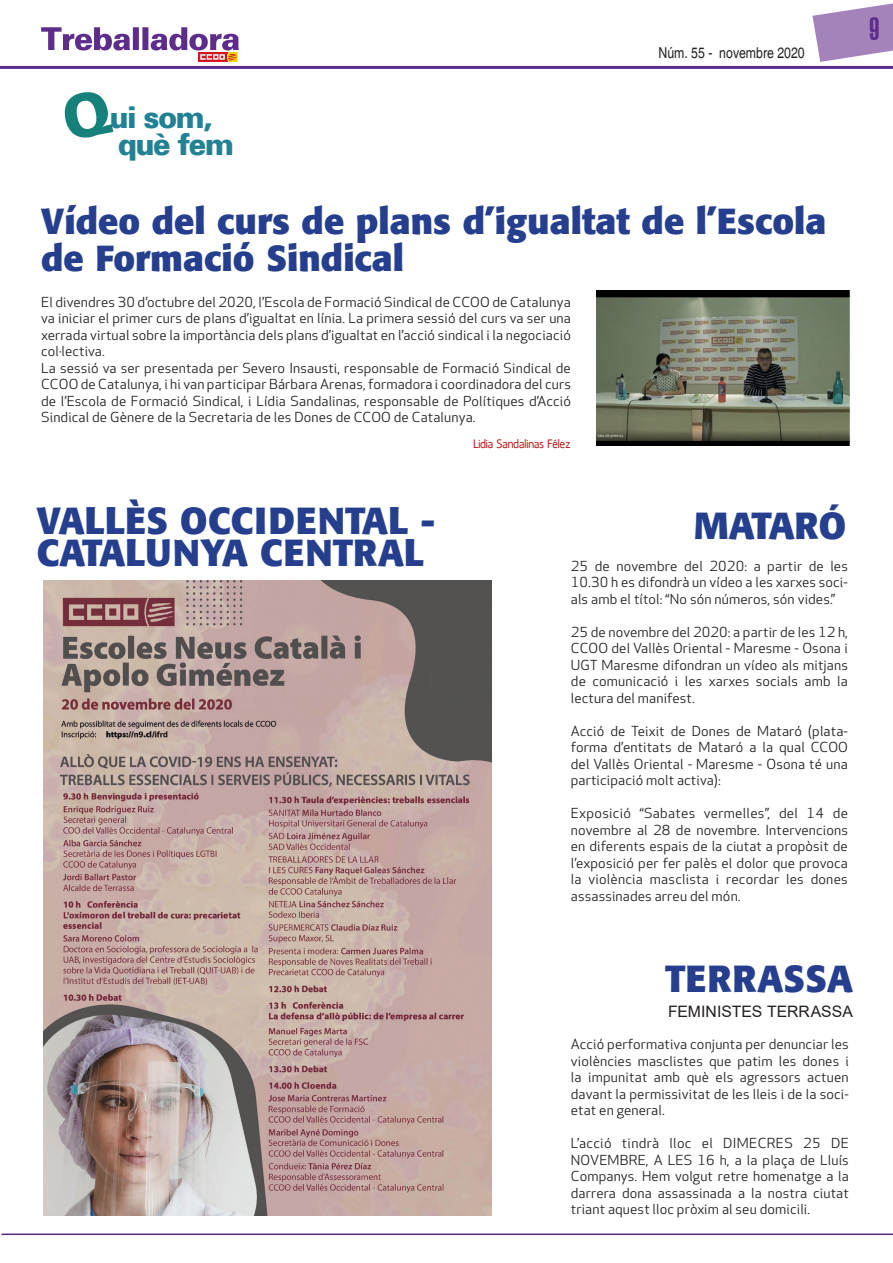
<style>
.page{position:relative;width:893px;height:1263px;background:#fff}
.page>*{position:absolute;margin:0;border:0;box-sizing:border-box;transform-origin:0 0}
.t1{font:700 37.5px "Formata";color:#253f8e}
.t2{font:700 36px/37.5px "Formata";color:#253f8e}
.t3{font:900 extra-condensed 31.5px "Helvetica";color:#5e2c8a}
.t4{font:900 30px "Univers 75";letter-spacing:-.05em;color:#238194;scale:.96 1}
.t5{font:15.75px "Arial";color:#231f20}
.t6{font:condensed 15px "Helvetica";color:#231f20}
.t7{font:13.5px/16.5px "Apex New";letter-spacing:.01em;color:#231f20;text-align:justify;scale:1.06 1}
.t8{font:12.15px "Ligurino";color:#b02420;scale:1.06 1}
</style>
<div class="page">
<svg style="left:812px;top:3px;width:81px;height:59px"></svg>
<hr style="left:0;top:66px;width:893px;height:3px;background:#5e2c8a">
<hr style="left:1px;top:1233px;width:892px;height:2px;background:#552583">
<svg style="left:41px;top:27px;width:198px;height:35px"></svg>
<img style="left:597px;top:290px;width:254px;height:156px">
<img style="left:43px;top:580px;width:449px;height:635px">
<h3 class="t4" style="left:110px;top:99px;width:109px">ui som,</h3>
<h3 class="t4" style="left:118px;top:126px;width:122px">què fem</h3>
<p class="t6" style="left:658px;top:44px;width:148px">Núm. 55 - novembre 2020</p>
<h2 class="t2" style="left:41px;top:202px;width:787px">Vídeo del curs de plans d’igualtat de l’Escola de Formació Sindical</h2>
<p class="t7" style="left:41px;top:293px;width:501px;text-align:left">El divendres 30 d’octubre del 2020, l’Escola de Formació Sindical de CCOO de Catalunya va iniciar el primer curs de plans d’igualtat en línia. La primera sessió del curs va ser una xerrada virtual sobre la importància dels plans d’igualtat en l’acció sindical i la negociació col·lectiva.<br>La sessió va ser presentada per Severo Insausti, responsable de Formació Sindical de CCOO de Catalunya, i hi van participar Bárbara Arenas, formadora i coordinadora del curs de l’Escola de Formació Sindical, i Lídia Sandalinas, responsable de Polítiques d’Acció Sindical de Gènere de la Secretaria de les Dones de CCOO de Catalunya.</p>
<p class="t8" style="left:473px;top:437px;width:94px">Lidia Sandalinas Félez</p>
<h1 class="t1" style="left:37px;top:498px;width:400px">VALLÈS OCCIDENTAL -</h1>
<h1 class="t1" style="left:694px;top:503px;width:154px">MATARÓ</h1>
<h1 class="t1" style="left:37px;top:529px;width:389px">CATALUNYA CENTRAL</h1>
<p class="t7" style="left:571px;top:557px;width:263px">25 de novembre del 2020: a partir de les 10.30 h es difondrà un vídeo a les xarxes soci&shy;als amb el títol: “No són números, són vides.”</p>
<p class="t7" style="left:571px;top:623px;width:263px">25 de novembre del 2020: a partir de les 12 h, CCOO del Vallès Oriental - Maresme - Osona i UGT Maresme difondran un vídeo als mitjans de comunicació i les xarxes socials amb la lectura del manifest.</p>
<p class="t7" style="left:571px;top:722px;width:263px">Acció de Teixit de Dones de Mataró (plata&shy;forma d’entitats de Mataró a la qual CCOO del Vallès Oriental - Maresme - Osona té una participació molt activa):</p>
<p class="t7" style="left:571px;top:805px;width:263px">Exposició “Sabates vermelles”, del 14 de novembre al 28 de novembre. Intervencions en diferents espais de la ciutat a propòsit de l’exposició per fer palès el dolor que provoca la violència masclista i recordar les dones assassinades arreu del món.</p>
<h3 class="t3" style="left:869px;top:11px;width:12px">9</h3>
<h1 class="t1" style="left:665px;top:955px;width:189px">TERRASSA</h1>
<p class="t5" style="left:668px;top:1001px;width:186px">FEMINISTES TERRASSA</p>
<p class="t7" style="left:571px;top:1036px;width:264px">Acció performativa conjunta per denunciar les violències masclistes que patim les dones i la impunitat amb què els agressors actuen davant la permissivitat de les lleis i de la soci&shy;etat en general.</p>
<p class="t7" style="left:571px;top:1135px;width:264px">L’acció tindrà lloc el DIMECRES 25 DE NOVEMBRE, A LES 16 h, a la plaça de Lluís Companys. Hem volgut retre homenatge a la darrera dona assassinada a la nostra ciutat triant aquest lloc pròxim al seu domicili.</p>
</div>
